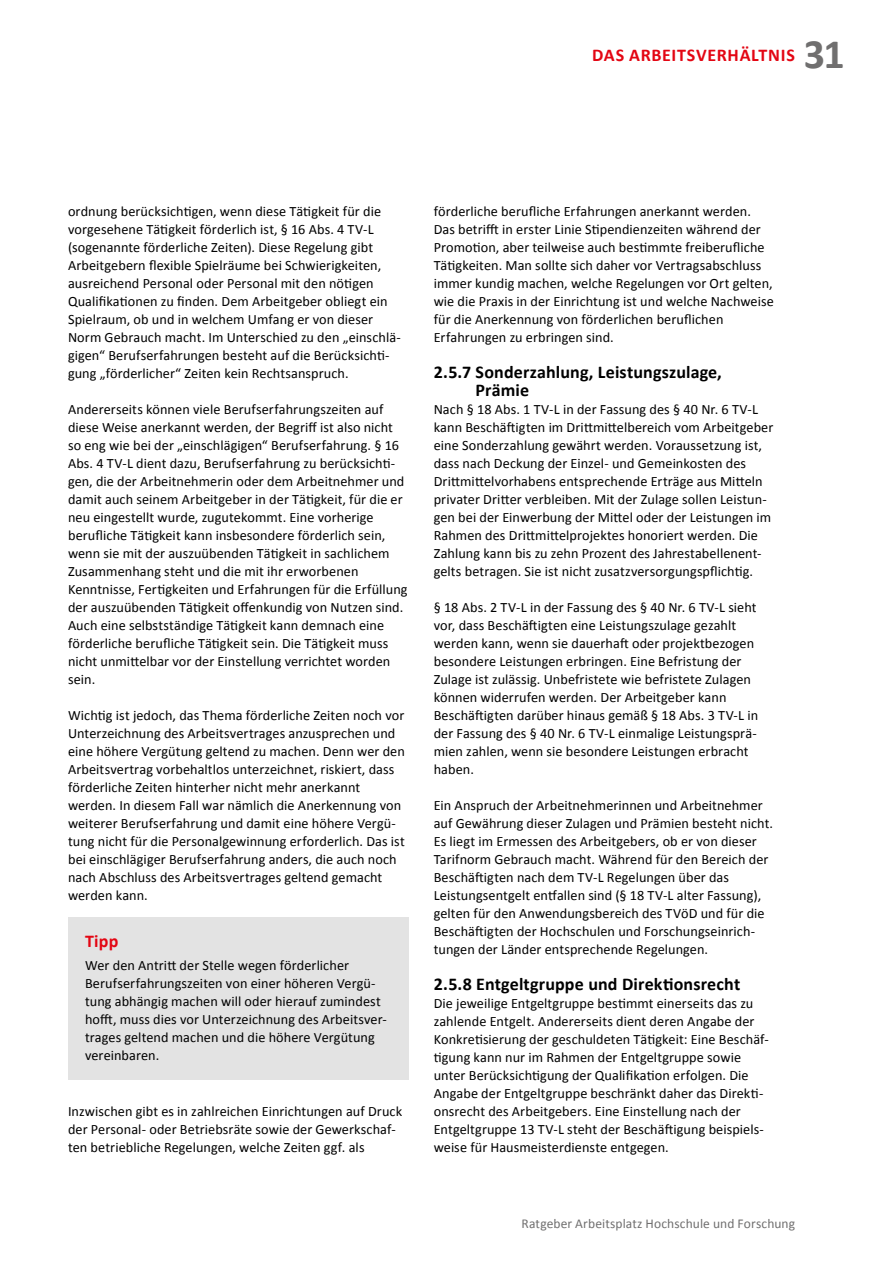
<style>
.page{position:relative;width:893px;height:1263px;background:#fff}
.page>*{position:absolute;margin:0;border:0;box-sizing:border-box;transform-origin:0 0}
.t1{font:700 42px "Calibri";color:#706f6f}
.t2{font:700 18px/18px "Calibri";letter-spacing:.01em;color:#000}
.t3{font:700 18px "Calibri";letter-spacing:.02em;color:#e30613}
.t4{font:14.25px/18px "Calibri";letter-spacing:.005em;color:#000}
.t5{font:13.5px "Calibri";letter-spacing:.01em;color:#706f6f}
</style>
<div class="page">
<div style="left:68px;top:918px;width:340px;height:162px;background:#e3e3e3"></div>
<p class="t3" style="left:592px;top:44px;width:59px">Das Arbeitsverhältnis</p>
<h1 class="t1" style="left:804px;top:27px;width:43px">31</h1>
<p class="t4" style="left:68px;top:202px;width:334px">ordnung berücksichtigen, wenn diese Tätigkeit für die vorgesehene Tätigkeit förderlich ist, § 16 Abs. 4 TV-L (sogenannte förderliche Zeiten). Diese Regelung gibt Arbeitgebern flexible Spielräume bei Schwierigkeiten, ausreichend Personal oder Personal mit den nötigen Qualifikationen zu finden. Dem Arbeitgeber obliegt ein Spielraum, ob und in welchem Umfang er von dieser Norm Gebrauch macht. Im Unterschied zu den „einschlä&shy;gigen“ Berufserfahrungen besteht auf die Berücksichti&shy;gung „förderlicher“ Zeiten kein Rechtsanspruch.</p>
<p class="t4" style="left:68px;top:400px;width:341px">Andererseits können viele Berufserfahrungszeiten auf diese Weise anerkannt werden, der Begriff ist also nicht so eng wie bei der „einschlägigen“ Berufserfahrung. § 16<br>Abs. 4 TV-L dient dazu, Berufserfahrung zu berücksichti&shy;gen, die der Arbeitnehmerin oder dem Arbeitnehmer und damit auch seinem Arbeitgeber in der Tätigkeit, für die er neu eingestellt wurde, zugutekommt. Eine vorherige berufliche Tätigkeit kann insbesondere förderlich sein, wenn sie mit der auszuübenden Tätigkeit in sachlichem Zusammenhang steht und die mit ihr erworbenen Kenntnisse, Fertigkeiten und Erfahrungen für die Erfüllung der auszuübenden Tätigkeit offenkundig von Nutzen sind.<br>Auch eine selbstständige Tätigkeit kann demnach eine förderliche berufliche Tätigkeit sein. Die Tätigkeit muss nicht unmittelbar vor der Einstellung verrichtet worden sein.</p>
<p class="t4" style="left:68px;top:706px;width:338px">Wichtig ist jedoch, das Thema förderliche Zeiten noch vor Unterzeichnung des Arbeitsvertrages anzusprechen und eine höhere Vergütung geltend zu machen. Denn wer den Arbeitsvertrag vorbehaltlos unterzeichnet, riskiert, dass förderliche Zeiten hinterher nicht mehr anerkannt werden. In diesem Fall war nämlich die Anerkennung von weiterer Berufserfahrung und damit eine höhere Vergü&shy;tung nicht für die Personalgewinnung erforderlich. Das ist bei einschlägiger Berufserfahrung anders, die auch noch nach Abschluss des Arbeitsvertrages geltend gemacht werden kann.</p>
<p class="t3" style="left:85px;top:930px;width:35px">Tipp</p>
<p class="t4" style="left:85px;top:956px;width:303px">Wer den Antritt der Stelle wegen förderlicher Berufserfahrungszeiten von einer höheren Vergü&shy;tung abhängig machen will oder hierauf zumindest hofft, muss dies vor Unterzeichnung des Arbeitsver&shy;trages geltend machen und die höhere Vergütung vereinbaren.</p>
<p class="t4" style="left:68px;top:1102px;width:336px">Inzwischen gibt es in zahlreichen Einrichtungen auf Druck der Personal- oder Betriebsräte sowie der Gewerkschaf&shy;ten betriebliche Regelungen, welche Zeiten ggf. als</p>
<p class="t4" style="left:434px;top:202px;width:342px">förderliche berufliche Erfahrungen anerkannt werden.<br>Das betrifft in erster Linie Stipendienzeiten während der Promotion, aber teilweise auch bestimmte freiberufliche Tätigkeiten. Man sollte sich daher vor Vertragsabschluss immer kundig machen, welche Regelungen vor Ort gelten, wie die Praxis in der Einrichtung ist und welche Nachweise für die Anerkennung von förderlichen beruflichen Erfahrungen zu erbringen sind.</p>
<p class="t2" style="left:476px;top:363px;width:248px;text-indent:-42px">2.5.7 Sonderzahlung, Leistungszulage,<br>Prämie</p>
<p class="t4" style="left:434px;top:400px;width:341px">Nach § 18 Abs. 1 TV-L in der Fassung des § 40 Nr. 6 TV-L kann Beschäftigten im Drittmittelbereich vom Arbeitgeber eine Sonderzahlung gewährt werden. Voraussetzung ist, dass nach Deckung der Einzel- und Gemeinkosten des Drittmittelvorhabens entsprechende Erträge aus Mitteln privater Dritter verbleiben. Mit der Zulage sollen Leistun&shy;gen bei der Einwerbung der Mittel oder der Leistungen im Rahmen des Drittmittelprojektes honoriert werden. Die Zahlung kann bis zu zehn Prozent des Jahrestabellenent&shy;gelts betragen. Sie ist nicht zusatzversorgungspflichtig.</p>
<p class="t4" style="left:434px;top:598px;width:326px">§ 18 Abs. 2 TV-L in der Fassung des § 40 Nr. 6 TV-L sieht vor, dass Beschäftigten eine Leistungszulage gezahlt werden kann, wenn sie dauerhaft oder projektbezogen besondere Leistungen erbringen. Eine Befristung der Zulage ist zulässig. Unbefristete wie befristete Zulagen können widerrufen werden. Der Arbeitgeber kann Beschäftigten darüber hinaus gemäß § 18 Abs. 3 TV-L in der Fassung des § 40 Nr. 6 TV-L einmalige Leistungsprä&shy;mien zahlen, wenn sie besondere Leistungen erbracht haben.</p>
<p class="t4" style="left:434px;top:796px;width:341px">Ein Anspruch der Arbeitnehmerinnen und Arbeitnehmer auf Gewährung dieser Zulagen und Prämien besteht nicht.<br>Es liegt im Ermessen des Arbeitgebers, ob er von dieser Tarifnorm Gebrauch macht. Während für den Bereich der Beschäftigten nach dem TV-L Regelungen über das Leistungsentgelt entfallen sind (§ 18 TV-L alter Fassung), gelten für den Anwendungsbereich des TVöD und für die Beschäftigten der Hochschulen und Forschungseinrich&shy;tungen der Länder entsprechende Regelungen.</p>
<p class="t2" style="left:434px;top:975px;width:308px">2.5.8 Entgeltgruppe und Direktionsrecht</p>
<p class="t4" style="left:434px;top:994px;width:337px">Die jeweilige Entgeltgruppe bestimmt einerseits das zu zahlende Entgelt. Andererseits dient deren Angabe der Konkretisierung der geschuldeten Tätigkeit: Eine Beschäf&shy;tigung kann nur im Rahmen der Entgeltgruppe sowie unter Berücksichtigung der Qualifikation erfolgen. Die Angabe der Entgeltgruppe beschränkt daher das Direkti&shy;onsrecht des Arbeitgebers. Eine Einstellung nach der Entgeltgruppe 13 TV-L steht der Beschäftigung beispiels&shy;weise für Hausmeisterdienste entgegen.</p>
<p class="t5" style="left:522px;top:1215px;width:275px">Ratgeber Arbeitsplatz Hochschule und Forschung</p>
</div>
